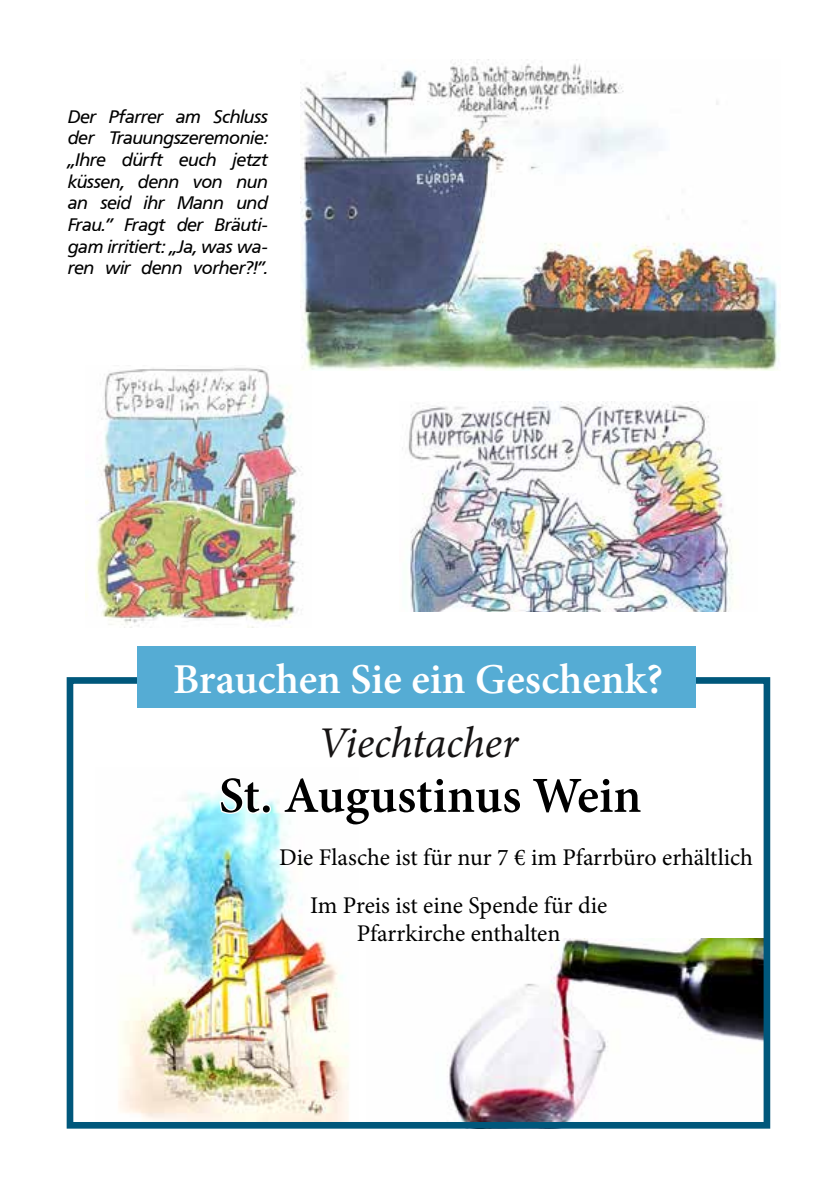
<style>
.page{position:relative;width:840px;height:1191px;background:#fff}
.page>*{position:absolute;margin:0;border:0;box-sizing:border-box;transform-origin:0 0}
.t1{font:600 50.6px "Minion Pro";color:#000}
.t2{font:italic 44px "Minion Pro";letter-spacing:-.01em;color:#161414}
.t3{font:600 42.6px "Minion Pro";color:#fff}
.t4{font:24px/47.2px "Minion Pro";color:#000}
.t5{font:italic 18px/21.6px "Frutiger BSK";color:#000;text-align:justify}
</style>
<div class="page">
<img style="left:402px;top:402px;width:332px;height:209px">
<img style="left:85px;top:368px;width:218px;height:259px">
<img style="left:447px;top:938px;width:314px;height:182px">
<img style="left:118px;top:792px;width:231px;height:328px">
<svg style="left:218px;top:791px;width:45px;height:24px"></svg>
<div style="left:261px;top:804px;width:10px;height:9px;border:3px solid #fff;border-radius:50%"></div>
<svg style="left:282px;top:792px;width:67px;height:35px"></svg>
<div style="left:67px;top:677px;width:702px;height:451px;border:7px solid #00577b"></div>
<div style="left:137px;top:646px;width:558px;height:62px;background:#55acd4"></div>
<img style="left:301px;top:59px;width:479px;height:312px">
<p class="t5" style="left:68px;top:106px;width:201px">Der Pfarrer am Schluss der Trauungszeremonie: „Ihre dürft euch jetzt küssen, denn von nun an seid ihr Mann und Frau.” Fragt der Bräuti&shy;gam irritiert: „Ja, was wa&shy;ren wir denn vorher?!”.</p>
<h3 class="t3" style="left:173px;top:649px;width:491px">Brauchen Sie ein Geschenk?</h3>
<h2 class="t2" style="left:317px;top:713px;width:202px">Viechtacher</h2>
<h1 class="t1" style="left:219px;top:760px;width:424px">St. Augustinus Wein</h1>
<h3 class="t4" style="left:310px;top:834px;width:444px;text-indent:-31px">Die Flasche ist für nur 7 € im Pfarrbüro erhältlich<br>Im Preis ist eine Spende für die</h3>
<h3 class="t4" style="left:356px;top:910px;width:205px">Pfarrkirche enthalten</h3>
</div>
